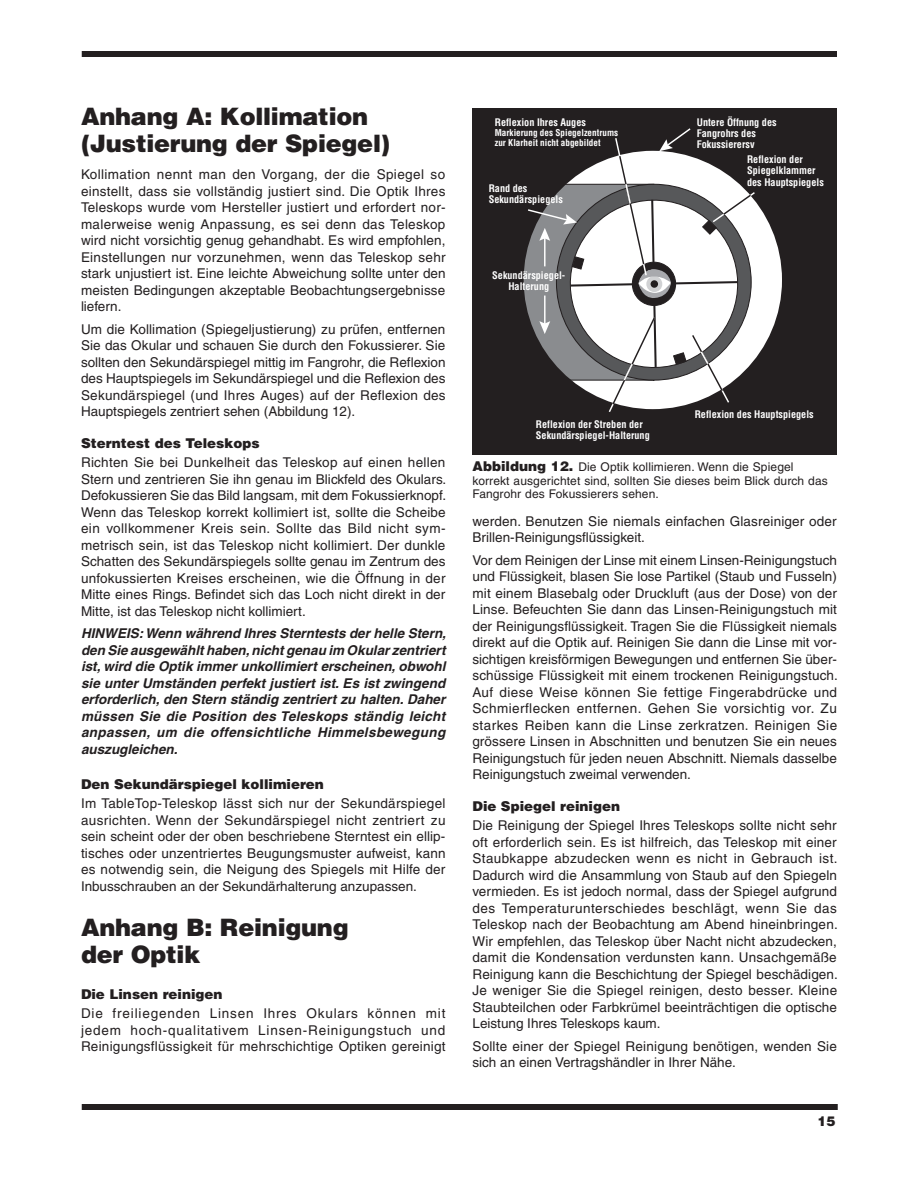
<style>
.page{position:relative;width:918px;height:1188px;background:#fff}
.page>*{position:absolute;margin:0;border:0;box-sizing:border-box;transform-origin:0 0}
.t1{font:900 24px/27px "Helvetica";letter-spacing:-.01em;color:#231f20}
.t2{font:13.5px/16.5px "Helvetica";color:#231f20;text-align:justify}
.t3{font:italic 700 13.5px/16.5px "Helvetica";letter-spacing:.03em;color:#231f20;text-align:justify}
.t4{font:900 13.5px "Helvetica";color:#231f20}
.t5{font:12px/13.5px "Helvetica";letter-spacing:.01em;color:#231f20}
.t6{font:700 condensed 10.2px/11.2px "Helvetica";color:#fff}
.t7{font:700 condensed 9.15px/10.2px "Helvetica";color:#fff}
.s1{font-weight:900;font-size:13.5px}
</style>
<div class="page">
<div style="left:82px;top:51px;width:755px;height:6px;background:#231f20"></div>
<div style="left:82px;top:1104px;width:756px;height:6px;background:#231f20"></div>
<div style="left:472px;top:108px;width:365px;height:346px;background:#231f20"></div>
<svg style="left:756px;top:202px;width:26px;height:156px;fill:#fff"></svg>
<svg style="left:523px;top:128px;width:233px;height:284px"></svg>
<h1 class="t1" style="left:81px;top:102px;width:311px">Anhang A: Kollimation (Justierung der Spiegel)</h1>
<p class="t2" style="left:81px;top:166px;width:366px">Kollimation nennt man den Vorgang, der die Spiegel so einstellt, dass sie vollständig justiert sind. Die Optik Ihres Teleskops wurde vom Hersteller justiert und erfordert nor&shy;malerweise wenig Anpassung, es sei denn das Teleskop wird nicht vorsichtig genug gehandhabt. Es wird empfohlen, Einstellungen nur vorzunehmen, wenn das Teleskop sehr stark unjustiert ist. Eine leichte Abweichung sollte unter den meisten Bedingungen akzeptable Beobachtungsergebnisse liefern.</p>
<p class="t2" style="left:81px;top:321px;width:366px">Um die Kollimation (Spiegeljustierung) zu prüfen, entfernen Sie das Okular und schauen Sie durch den Fokussierer. Sie sollten den Sekundärspiegel mittig im Fangrohr, die Reflexion des Hauptspiegels im Sekundärspiegel und die Reflexion des Sekundärspiegel (und Ihres Auges) auf der Reflexion des Hauptspiegels zentriert sehen (Abbildung 12).</p>
<p class="t4" style="left:81px;top:434px;width:180px">Sterntest des Teleskops</p>
<p class="t2" style="left:81px;top:454px;width:367px">Richten Sie bei Dunkelheit das Teleskop auf einen hellen Stern und zentrieren Sie ihn genau im Blickfeld des Okulars.<br>Defokussieren Sie das Bild langsam, mit dem Fokussierknopf.<br>Wenn das Teleskop korrekt kollimiert ist, sollte die Scheibe ein vollkommener Kreis sein. Sollte das Bild nicht sym&shy;metrisch sein, ist das Teleskop nicht kollimiert. Der dunkle Schatten des Sekundärspiegels sollte genau im Zentrum des unfokussierten Kreises erscheinen, wie die öffnung in der Mitte eines Rings. Befindet sich das Loch nicht direkt in der Mitte, ist das Teleskop nicht kollimiert.</p>
<p class="t3" style="left:81px;top:625px;width:367px">HINWEIS: Wenn während Ihres Sterntests der helle Stern, den Sie ausgewählt haben, nicht genau im Okular zentriert ist, wird die Optik immer unkollimiert erscheinen, obwohl sie unter Umständen perfekt justiert ist. Es ist zwingend erforderlich, den Stern ständig zentriert zu halten. Daher müssen Sie die Position des Teleskops ständig leicht anpassen, um die offensichtliche Himmelsbewegung auszugleichen.</p>
<p class="t4" style="left:81px;top:775px;width:244px">Den Sekundärspiegel kollimieren</p>
<p class="t2" style="left:81px;top:795px;width:366px">Im TableTop-Teleskop lässt sich nur der Sekundärspiegel ausrichten. Wenn der Sekundärspiegel nicht zentriert zu sein scheint oder der oben beschriebene Sterntest ein ellip&shy;tisches oder unzentriertes Beugungsmuster aufweist, kann es notwendig sein, die Neigung des Spiegels mit Hilfe der Inbusschrauben an der Sekundärhalterung anzupassen.</p>
<h1 class="t1" style="left:81px;top:913px;width:269px">Anhang B: Reinigung der Optik</h1>
<p class="t4" style="left:81px;top:985px;width:143px">Die Linsen reinigen</p>
<p class="t2" style="left:81px;top:1005px;width:366px">Die freiliegenden Linsen Ihres Okulars können mit jedem hoch-qualitativem Linsen-Reinigungstuch und Reinigungsflüssigkeit für mehrschichtige Optiken gereinigt</p>
<p class="t6" style="left:495px;top:116px;width:93px">Reflexion Ihres Auges</p>
<p class="t7" style="left:495px;top:128px;width:125px">Markierung des Spiegelzentrums zur Klarheit nicht abgebildet</p>
<p class="t6" style="left:489px;top:182px;width:76px">Rand des<br>Sekundärspiegels</p>
<p class="t6" style="left:492px;top:269px;width:75px;text-align:center">Sekundärspiegel-<br>Halterung</p>
<p class="t6" style="left:697px;top:116px;width:81px">Untere Öffnung des<br>Fangrohrs des<br>Fokussierersv</p>
<p class="t6" style="left:747px;top:154px;width:78px">Reflexion der<br>Spiegelklammer des Hauptspiegels</p>
<p class="t6" style="left:536px;top:418px;width:115px">Reflexion der Streben der<br>Sekundärspiegel-Halterung</p>
<p class="t6" style="left:695px;top:409px;width:120px">Reflexion des Hauptspiegels</p>
<p class="t5" style="left:473px;top:460px;width:357px"><span class="s1">Abbildung 12.</span> Die Optik kollimieren. Wenn die Spiegel korrekt ausgerichtet sind, sollten Sie dieses beim Blick durch das<br>Fangrohr des Fokussierers sehen.</p>
<p class="t2" style="left:472px;top:513px;width:366px">werden. Benutzen Sie niemals einfachen Glasreiniger oder<br>Brillen-Reinigungsflüssigkeit.</p>
<p class="t2" style="left:472px;top:552px;width:367px">Vor dem Reinigen der Linse mit einem Linsen-Reinigungstuch und Flüssigkeit, blasen Sie lose Partikel (Staub und Fusseln) mit einem Blasebalg oder Druckluft (aus der Dose) von der Linse. Befeuchten Sie dann das Linsen-Reinigungstuch mit der Reinigungsflüssigkeit. Tragen Sie die Flüssigkeit niemals direkt auf die Optik auf. Reinigen Sie dann die Linse mit vor&shy;sichtigen kreisförmigen Bewegungen und entfernen Sie über&shy;schüssige Flüssigkeit mit einem trockenen Reinigungstuch.<br>Auf diese Weise können Sie fettige Fingerabdrücke und Schmierflecken entfernen. Gehen Sie vorsichtig vor. Zu starkes Reiben kann die Linse zerkratzen. Reinigen Sie grössere Linsen in Abschnitten und benutzen Sie ein neues Reinigungstuch für jeden neuen Abschnitt. Niemals dasselbe Reinigungstuch zweimal verwenden.</p>
<p class="t4" style="left:472px;top:797px;width:149px">Die Spiegel reinigen</p>
<p class="t2" style="left:472px;top:817px;width:367px">Die Reinigung der Spiegel Ihres Teleskops sollte nicht sehr oft erforderlich sein. Es ist hilfreich, das Teleskop mit einer Staubkappe abzudecken wenn es nicht in Gebrauch ist.<br>Dadurch wird die Ansammlung von Staub auf den Spiegeln vermieden. Es ist jedoch normal, dass der Spiegel aufgrund des Temperaturunterschiedes beschlägt, wenn Sie das Teleskop nach der Beobachtung am Abend hineinbringen.<br>Wir empfehlen, das Teleskop über Nacht nicht abzudecken, damit die Kondensation verdunsten kann. Unsachgemäße Reinigung kann die Beschichtung der Spiegel beschädigen.<br>Je weniger Sie die Spiegel reinigen, desto besser. Kleine Staubteilchen oder Farbkrümel beeinträchtigen die optische Leistung Ihres Teleskops kaum.</p>
<p class="t2" style="left:473px;top:1038px;width:366px">Sollte einer der Spiegel Reinigung benötigen, wenden Sie sich an einen Vertragshändler in Ihrer Nähe.</p>
<p class="t4" style="left:817px;top:1113px;width:20px">15</p>
</div>
